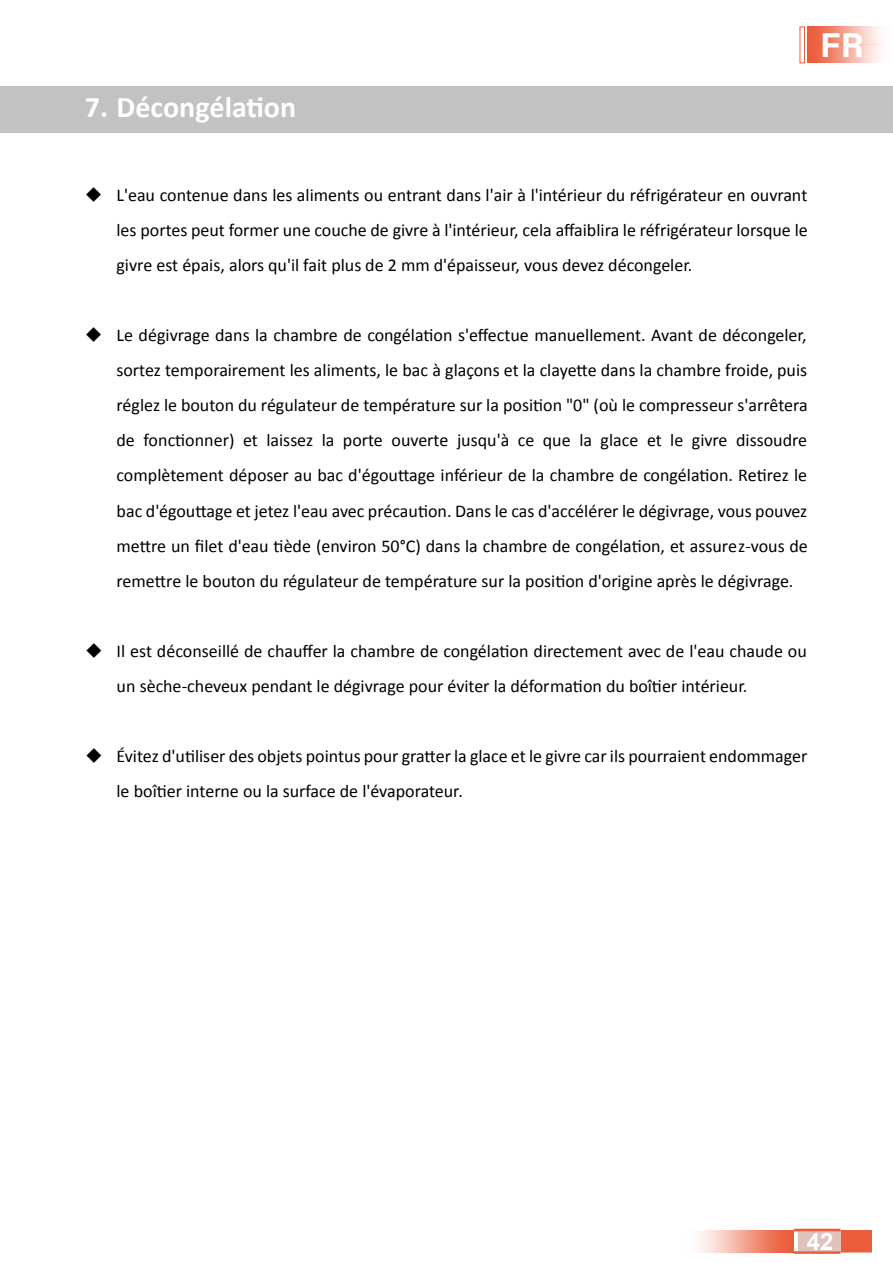
<style>
.page{position:relative;width:893px;height:1263px;background:#fff}
.page>*{position:absolute;margin:0;border:0;box-sizing:border-box;transform-origin:0 0}
.t1{font:700 30px "Calibri";color:#fff}
.t2{font:700 24px "Arial";color:#fff}
.t3{font:18px/35.1px "Calibri";color:#000;text-align:justify}
</style>
<div class="page">
<div style="left:0;top:86px;width:893px;height:46px;background:#c2c2c2"></div>
<div style="left:807px;top:45px;width:84px;height:18px;background:linear-gradient(to right,#e94f29,#fff)"></div>
<div style="left:807px;top:27px;width:84px;height:18px;background:linear-gradient(to right,#e94f29,#fff)"></div>
<svg style="left:840px;top:1230px;width:32px;height:22px"></svg>
<div style="left:798px;top:1231px;width:42px;height:20px;background:#e1c1bc"></div>
<div style="left:683px;top:1230px;width:111px;height:22px;background:linear-gradient(to right,#fff,#e9512c)"></div>
<hr style="left:794px;top:1229px;width:46px;height:2px;background:#eb5d3a">
<hr style="left:794px;top:1251px;width:46px;height:3px;background:#eb5d3a">
<svg style="left:799px;top:26px;width:6px;height:38px"></svg>
<svg style="left:823px;top:33px;width:39px;height:24px"></svg>
<h1 class="t1" style="left:85px;top:88px;width:213px">7. Décongélati on</h1>
<p class="t3" style="left:116px;top:177px;width:693px;text-indent:-31px">◆ L'eau contenue dans les aliments ou entrant dans l'air à l'intérieur du réfrigérateur en ouvrant les portes peut former une couche de givre à l'intérieur, cela affaiblira le réfrigérateur lorsque le givre est épais, alors qu'il fait plus de 2 mm d'épaisseur, vous devez décongeler.</p>
<p class="t3" style="left:116px;top:318px;width:693px;text-indent:-31px">◆ Le dégivrage dans la chambre de congélation s'effectue manuellement. Avant de décongeler, sortez temporairement les aliments, le bac à glaçons et la clayette dans la chambre froide, puis réglez le bouton du régulateur de température sur la position "0" (où le compresseur s'arrêtera de fonctionner) et laissez la porte ouverte jusqu'à ce que la glace et le givre dissoudre complètement déposer au bac d'égouttage inférieur de la chambre de congélation. Retirez le bac d'égouttage et jetez l'eau avec précaution. Dans le cas d'accélérer le dégivrage, vous pouvez mettre un filet d'eau tiède (environ 50°C) dans la chambre de congélation, et assurez-vous de remettre le bouton du régulateur de température sur la position d'origine après le dégivrage.</p>
<p class="t3" style="left:117px;top:633px;width:692px;text-indent:-32px">◆ Il est déconseillé de chauffer la chambre de congélation directement avec de l'eau chaude ou un sèche-cheveux pendant le dégivrage pour éviter la déformation du boîtier intérieur.</p>
<p class="t3" style="left:117px;top:739px;width:692px;text-indent:-31px">◆ Évitez d'utiliser des objets pointus pour gratter la glace et le givre car ils pourraient endommager le boîtier interne ou la surface de l'évaporateur.</p>
<h2 class="t2" style="left:807px;top:1225px;width:28px">42</h2>
</div>
